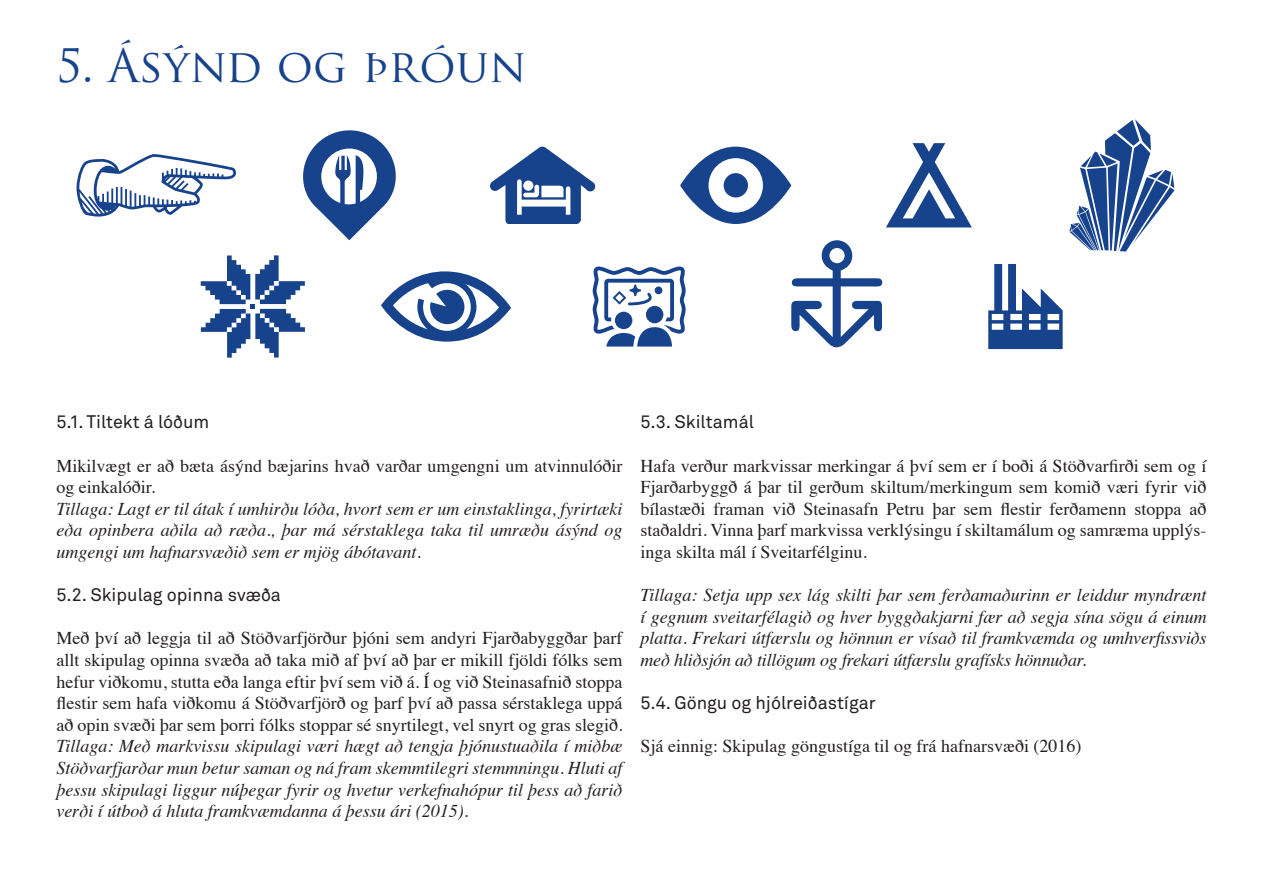
<style>
.page{position:relative;width:1263px;height:893px;background:#fff}
.page>*{position:absolute;margin:0;border:0;box-sizing:border-box;transform-origin:0 0}
._1_Title{font:45px "Trajan Pro";color:#17428c}
._4_Text{font:18px/21.6px "Times";color:#231f20;text-align:justify}
._5_Text-Italic{font:italic 18px/21.6px "Times";color:#231f20;text-align:justify}
._3_Subtitle{font:18px "Akkurat";color:#231f20}
</style>
<div class="page">
<svg style="left:680px;top:147px;width:111px;height:77px"></svg>
<svg style="left:303px;top:130px;width:93px;height:110px"></svg>
<svg style="left:76px;top:154px;width:160px;height:63px"></svg>
<svg style="left:592px;top:266px;width:94px;height:81px"></svg>
<svg style="left:1069px;top:119px;width:105px;height:133px"></svg>
<svg style="left:201px;top:255px;width:104px;height:103px"></svg>
<svg style="left:490px;top:146px;width:106px;height:78px"></svg>
<svg style="left:988px;top:264px;width:75px;height:85px"></svg>
<svg style="left:381px;top:271px;width:130px;height:71px"></svg>
<svg style="left:886px;top:143px;width:86px;height:84px"></svg>
<svg style="left:791px;top:240px;width:91px;height:107px"></svg>
<p class="_1_Title" style="left:56px;top:37px;width:471px">5. ÁSÝND OG ÞRÓUN</p>
<p class="_3_Subtitle" style="left:56px;top:412px;width:155px">5.1. Tiltekt á lóðum</p>
<p class="_4_Text" style="left:56px;top:453px;width:568px">Mikilvægt er að bæta ásýnd bæjarins hvað varðar umgengni um atvinnulóðir og einkalóðir.</p>
<p class="_5_Text-Italic" style="left:56px;top:497px;width:568px">Tillaga: Lagt er til átak í umhirðu lóða, hvort sem er um einstaklinga, fyrirtæki eða opinbera aðila að ræða., þar má sérstaklega taka til umræðu ásýnd og umgengi um hafnarsvæðið sem er mjög ábótavant.</p>
<p class="_3_Subtitle" style="left:56px;top:584px;width:226px">5.2. Skipulag opinna svæða</p>
<p class="_4_Text" style="left:56px;top:626px;width:568px">Með því að leggja til að Stöðvarfjörður þjóni sem andyri Fjarðabyggðar þarf allt skipulag opinna svæða að taka mið af því að þar er mikill fjöldi fólks sem hefur viðkomu, stutta eða langa eftir því sem við á. Í og við Steinasafnið stoppa flestir sem hafa viðkomu á Stöðvarfjörð og þarf því að passa sérstaklega uppá að opin svæði þar sem þorri fólks stoppar sé snyrtilegt, vel snyrt og gras slegið.</p>
<p class="_5_Text-Italic" style="left:56px;top:734px;width:568px">Tillaga: Með markvissu skipulagi væri hægt að tengja þjónustuaðila í miðbæ Stöðvarfjarðar mun betur saman og ná fram skemmtilegri stemmningu. Hluti af þessu skipulagi liggur núþegar fyrir og hvetur verkefnahópur til þess að farið verði í útboð á hluta framkvæmdanna á þessu ári (2015).</p>
<p class="_3_Subtitle" style="left:640px;top:412px;width:115px">5.3. Skiltamál</p>
<p class="_4_Text" style="left:640px;top:453px;width:568px">Hafa verður markvissar merkingar á því sem er í boði á Stöðvarfirði sem og í Fjarðarbyggð á þar til gerðum skiltum/merkingum sem komið væri fyrir við bílastæði framan við Steinasafn Petru þar sem flestir ferðamenn stoppa að staðaldri. Vinna þarf markvissa verklýsingu í skiltamálum og samræma upplýs&shy;inga skilta mál í Sveitarfélginu.</p>
<p class="_5_Text-Italic" style="left:640px;top:583px;width:568px">Tillaga: Setja upp sex lág skilti þar sem ferðamaðurinn er leiddur myndrænt í gegnum sveitarfélagið og hver byggðakjarni fær að segja sína sögu á einum platta. Frekari útfærslu og hönnun er vísað til framkvæmda og umhverfissviðs með hliðsjón að tillögum og frekari útfærslu grafísks hönnuðar.</p>
<p class="_3_Subtitle" style="left:640px;top:692px;width:237px">5.4. Göngu og hjólreiðastígar</p>
<p class="_4_Text" style="left:640px;top:734px;width:442px">Sjá einnig: Skipulag göngustíga til og frá hafnarsvæði (2016)</p>
</div>
